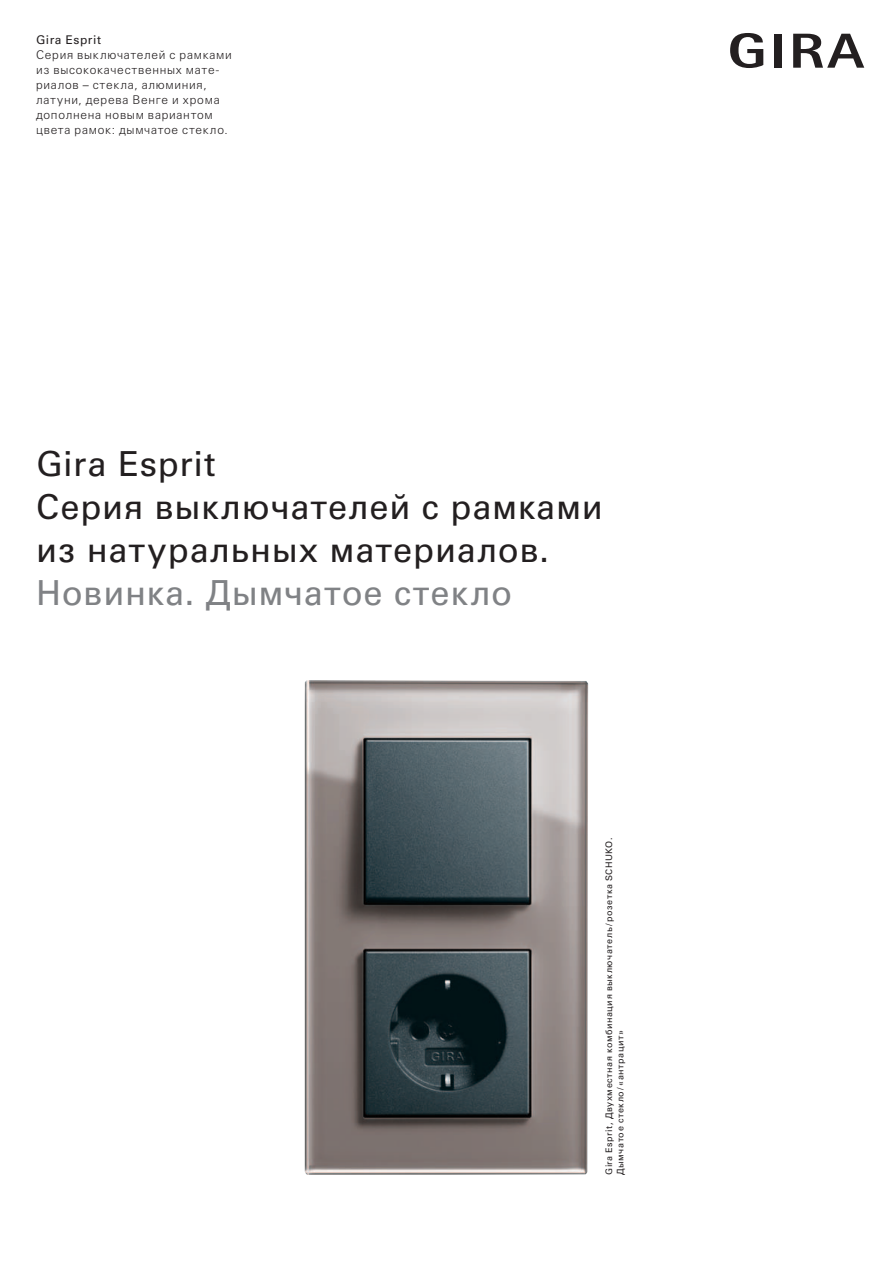
<style>
.page{position:relative;width:893px;height:1263px;background:#fff}
.page>*{position:absolute;margin:0;border:0;box-sizing:border-box;transform-origin:0 0}
.t1{font:34.5px/43.2px "Univers Cyr";letter-spacing:.025em;color:#231f20}
.t2{font:34.5px "Univers Cyr";letter-spacing:.025em;color:#808285}
.t3{font:300 12px/15px "Univers Cyr";letter-spacing:.06em;color:#231f20}
.t4{font:12px "Univers Cyr";letter-spacing:.045em;color:#231f20}
.t5{font:9px/11.2px "Univers Cyr";letter-spacing:.06em;color:#231f20}
</style>
<div class="page">
<img style="left:305px;top:680px;width:283px;height:495px">
<div style="left:774px;top:34px;width:8px;height:34px;background:#231f20"></div>
<svg style="left:730px;top:33px;width:33px;height:35px"></svg>
<svg style="left:793px;top:34px;width:71px;height:34px"></svg>
<p class="t4" style="left:36px;top:35px;width:66px">Gira Esprit</p>
<p class="t3" style="left:36px;top:48px;width:197px">Серия выключателей с рамками из высококачественных мате&shy;риалов – стекла, алюминия, латуни, дерева Венге и хрома дополнена новым вариантом цвета рамок: дымчатое стекло.</p>
<h1 class="t1" style="left:36px;top:445px;width:568px">Gira Esprit<br>Серия выключателей с рамками из натуральных материалов.</h1>
<h1 class="t2" style="left:36px;top:581px;width:478px">Новинка. Дымчатое стекло</h1>
<p class="t5" style="left:604px;top:1175px;width:339px;rotate:-90deg">Gira Esprit, Двухместная комбинация выключатель / розетка SCHUKO.<br>Дымчатое стекло / «антрацит»</p>
</div>
